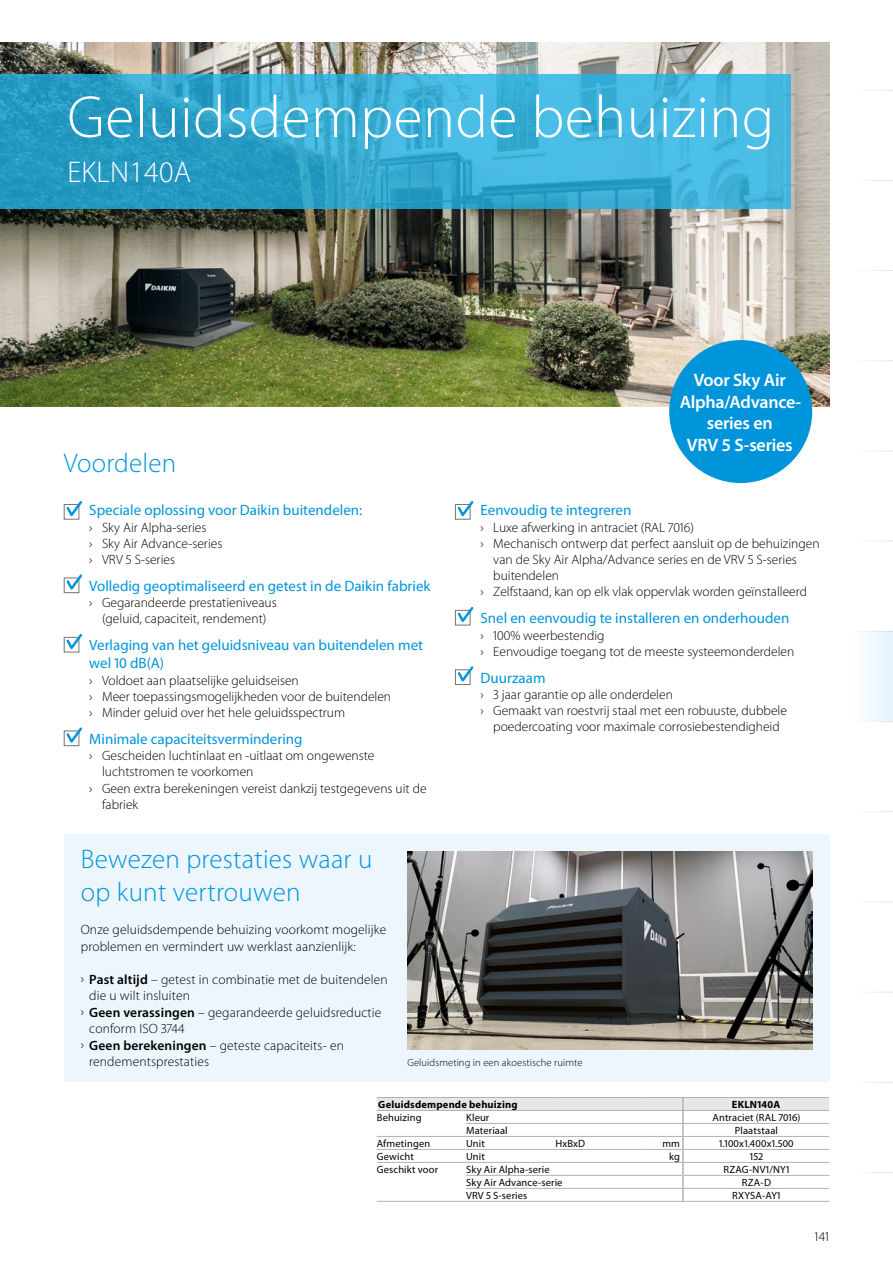
<style>
.page{position:relative;width:893px;height:1263px;background:#fff}
.page>*{position:absolute;margin:0;border:0;box-sizing:border-box;transform-origin:0 0}
.t1{font:300 60px "Myriad Pro";letter-spacing:.01em;color:#fff}
.t2{font:300 30px "Myriad Pro";letter-spacing:.01em;color:#fff}
.t3{font:300 27px/33px "Myriad Pro";letter-spacing:.01em;color:#0095db}
.t4{font:600 18px/21.6px "Myriad Pro";letter-spacing:-.015em;color:#fff;text-align:center}
.t5{font:15px/18px "Myriad Pro";color:#0095db}
.t6{font:300 13.5px/16.2px "Myriad Pro";color:#000}
.t7{font:10.5px "Myriad Pro";letter-spacing:.015em;color:#000}
.t8{font:300 10.5px "Myriad Pro";letter-spacing:.01em;color:#000}
.t9{font:700 10.5px "Myriad Pro";letter-spacing:.015em;color:#000}
.s1{font-weight:600}
</style>
<div class="page">
<div style="left:64px;top:834px;width:765px;height:248px;background:#edf6fc"></div>
<img style="left:0;top:43px;width:829px;height:363px">
<svg style="left:0;top:74px;width:791px;height:135px;background:#36aad2"></svg>
<img style="left:407px;top:851px;width:405px;height:199px">
<div style="left:669px;top:340px;width:143px;height:143px;background:#0095db;border-radius:50%"></div>
<svg style="left:64px;top:501px;width:18px;height:19px"></svg>
<svg style="left:64px;top:574px;width:19px;height:19px"></svg>
<svg style="left:64px;top:634px;width:18px;height:18px"></svg>
<svg style="left:64px;top:727px;width:19px;height:19px"></svg>
<div style="left:455px;top:504px;width:15px;height:16px;border:1px solid #767377"></div>
<svg style="left:456px;top:501px;width:18px;height:19px"></svg>
<div style="left:455px;top:610px;width:15px;height:15px;border:1px solid #767377"></div>
<svg style="left:456px;top:607px;width:18px;height:18px"></svg>
<div style="left:455px;top:669px;width:15px;height:16px;border:1px solid #767377"></div>
<svg style="left:456px;top:666px;width:18px;height:19px"></svg>
<hr style="left:683px;top:1201px;width:146px;height:1px;background:#b1b2b3">
<hr style="left:377px;top:1201px;width:89px;height:1px;background:#b1b2b3">
<hr style="left:466px;top:1201px;width:89px;height:1px;background:#b1b2b3">
<hr style="left:555px;top:1201px;width:90px;height:1px;background:#b1b2b3">
<hr style="left:645px;top:1201px;width:38px;height:1px;background:#b1b2b3">
<svg style="left:377px;top:1097px;width:452px;height:104px"></svg>
<div style="left:850px;top:631px;width:43px;height:90px;background:linear-gradient(to right,#fff,#e3f4fe)"></div>
<hr style="left:850px;top:90px;width:43px;height:1px;background:#c1c2c2">
<hr style="left:850px;top:180px;width:43px;height:1px;background:#c1c2c2">
<hr style="left:850px;top:270px;width:43px;height:1px;background:#c1c2c2">
<hr style="left:850px;top:360px;width:43px;height:1px;background:#c1c2c2">
<hr style="left:850px;top:451px;width:43px;height:1px;background:#c1c2c2">
<hr style="left:850px;top:541px;width:43px;height:1px;background:#c1c2c2">
<hr style="left:850px;top:631px;width:43px;height:1px;background:#c1c2c2">
<hr style="left:850px;top:721px;width:43px;height:1px;background:#c1c2c2">
<hr style="left:850px;top:811px;width:43px;height:1px;background:#c1c2c2">
<hr style="left:850px;top:901px;width:43px;height:1px;background:#c1c2c2">
<hr style="left:850px;top:992px;width:43px;height:1px;background:#c1c2c2">
<hr style="left:850px;top:1082px;width:43px;height:1px;background:#c1c2c2">
<hr style="left:850px;top:1172px;width:43px;height:1px;background:#c1c2c2">
<h1 class="t1" style="left:67px;top:81px;width:708px">Geluidsdempende behuizing</h1>
<h2 class="t2" style="left:67px;top:153px;width:125px">EKLN140A</h2>
<h3 class="t3" style="left:64px;top:446px;width:114px">Voordelen</h3>
<p class="t5" style="left:89px;top:501px;width:275px">Speciale oplossing voor Daikin buitendelen:</p>
<p class="t6" style="left:89px;top:519px;width:135px">› Sky Air Alpha-series<br>› Sky Air Advance-series › VRV 5 S-series</p>
<p class="t5" style="left:89px;top:577px;width:343px">Volledig geoptimaliseerd en getest in de Daikin fabriek</p>
<p class="t6" style="left:89px;top:594px;width:189px;text-align:center">› Gegarandeerde prestatieniveaus (geluid, capaciteit, rendement)</p>
<p class="t5" style="left:89px;top:636px;width:335px">Verlaging van het geluidsniveau van buitendelen met wel 10 dB(A)</p>
<p class="t6" style="left:89px;top:672px;width:303px">› Voldoet aan plaatselijke geluidseisen<br>› Meer toepassingsmogelijkheden voor de buitendelen › Minder geluid over het hele geluidsspectrum</p>
<p class="t5" style="left:89px;top:730px;width:215px">Minimale capaciteitsvermindering</p>
<p class="t6" style="left:89px;top:747px;width:287px">› Gescheiden luchtinlaat en -uitlaat om ongewenste</p>
<p class="t6" style="left:102px;top:764px;width:153px">luchtstromen te voorkomen</p>
<p class="t6" style="left:89px;top:780px;width:339px">› Geen extra berekeningen vereist dankzij testgegevens uit de</p>
<p class="t6" style="left:102px;top:796px;width:38px">fabriek</p>
<h3 class="t4" style="left:680px;top:369px;width:123px">Voor Sky Air<br>Alpha/Advance&shy;series en<br>VRV 5 S-series</h3>
<p class="t5" style="left:480px;top:501px;width:152px">Eenvoudig te integreren</p>
<p class="t6" style="left:480px;top:519px;width:215px">› Luxe afwerking in antraciet (RAL 7016)</p>
<p class="t6" style="left:480px;top:535px;width:341px">› Mechanisch ontwerp dat perfect aansluit op de behuizingen</p>
<p class="t6" style="left:493px;top:551px;width:305px">van de Sky Air Alpha/Advance series en de VRV 5 S-series</p>
<p class="t6" style="left:493px;top:567px;width:67px">buitendelen</p>
<p class="t6" style="left:480px;top:584px;width:328px">› Zelfstaand, kan op elk vlak oppervlak worden geïnstalleerd</p>
<p class="t5" style="left:480px;top:609px;width:310px">Snel en eenvoudig te installeren en onderhouden</p>
<p class="t6" style="left:480px;top:627px;width:315px">› 100% weerbestendig<br>› Eenvoudige toegang tot de meeste systeemonderdelen</p>
<p class="t5" style="left:480px;top:668px;width:66px">Duurzaam</p>
<p class="t6" style="left:480px;top:686px;width:194px">› 3 jaar garantie op alle onderdelen</p>
<p class="t6" style="left:480px;top:702px;width:308px">› Gemaakt van roestvrij staal met een robuuste, dubbele</p>
<p class="t6" style="left:493px;top:719px;width:288px">poedercoating voor maximale corrosiebestendigheid</p>
<h3 class="t3" style="left:81px;top:842px;width:293px">Bewezen prestaties waar u op kunt vertrouwen</h3>
<p class="t6" style="left:81px;top:921px;width:307px">Onze geluidsdempende behuizing voorkomt mogelijke problemen en vermindert uw werklast aanzienlijk:</p>
<p class="t6" style="left:81px;top:971px;width:309px">Ű <span class="s1">Past altijd</span> – getest in combinatie met de buitendelen</p>
<p class="t6" style="left:89px;top:987px;width:102px">die u wilt insluiten</p>
<p class="t6" style="left:81px;top:1004px;width:302px">Ű <span class="s1">Geen verassingen</span> – gegarandeerde geluidsreductie</p>
<p class="t6" style="left:89px;top:1020px;width:97px">conform ISO 3744</p>
<p class="t6" style="left:81px;top:1037px;width:265px">Ű <span class="s1">Geen berekeningen</span> – geteste capaciteits- en</p>
<p class="t6" style="left:89px;top:1053px;width:121px">rendementsprestaties</p>
<p class="t8" style="left:407px;top:1056px;width:177px">Geluidsmeting in een akoestische ruimte</p>
<p class="t9" style="left:378px;top:1097px;width:141px">Geluidsdempende behuizing</p>
<p class="t9" style="left:732px;top:1097px;width:50px">EKLN140A</p>
<p class="t7" style="left:377px;top:1111px;width:46px">Behuizing</p>
<p class="t7" style="left:466px;top:1111px;width:25px">Kleur</p>
<p class="t7" style="left:713px;top:1111px;width:89px">Antraciet (RAL 7016)</p>
<p class="t7" style="left:466px;top:1124px;width:43px">Materiaal</p>
<p class="t7" style="left:735px;top:1124px;width:45px">Plaatstaal</p>
<p class="t7" style="left:377px;top:1137px;width:55px">Afmetingen</p>
<p class="t7" style="left:466px;top:1137px;width:20px">Unit</p>
<p class="t7" style="left:555px;top:1137px;width:31px">HxBxD</p>
<p class="t7" style="left:662px;top:1137px;width:19px">mm</p>
<p class="t7" style="left:719px;top:1137px;width:76px">1.100x1.400x1.500</p>
<p class="t7" style="left:377px;top:1150px;width:39px">Gewicht</p>
<p class="t7" style="left:466px;top:1150px;width:20px">Unit</p>
<p class="t7" style="left:669px;top:1150px;width:12px">kg</p>
<p class="t7" style="left:750px;top:1150px;width:13px">152</p>
<p class="t7" style="left:377px;top:1163px;width:63px">Geschikt voor</p>
<p class="t7" style="left:466px;top:1163px;width:85px">Sky Air Alpha-serie</p>
<p class="t7" style="left:723px;top:1163px;width:68px">RZAG-NV1/NY1</p>
<p class="t7" style="left:466px;top:1176px;width:98px">Sky Air Advance-serie</p>
<p class="t7" style="left:742px;top:1176px;width:31px">RZA-D</p>
<p class="t7" style="left:466px;top:1189px;width:63px">VRV 5 S-series</p>
<p class="t7" style="left:732px;top:1189px;width:50px">RXYSA-AY1</p>
<p class="t6" style="left:815px;top:1228px;width:16px">141</p>
</div>
